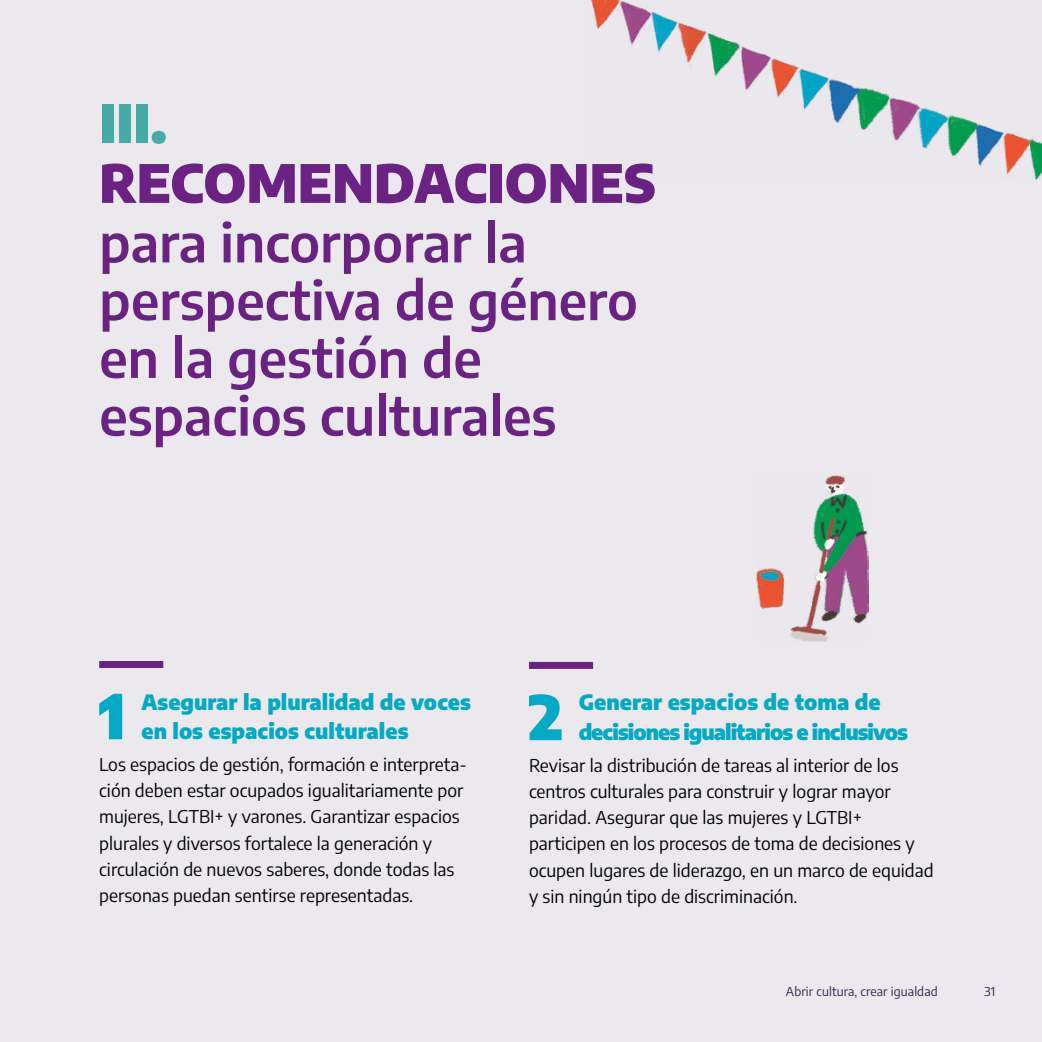
<style>
.page{position:relative;width:1042px;height:1042px;background:#ebe8ee}
.page>*{position:absolute;margin:0;border:0;box-sizing:border-box;transform-origin:0 0}
.t1{font:900 61.25px "Encode Sans";color:#03a9c5}
.t2{font:600 52.5px/57.8px "Encode Sans";color:#6a2383}
.t3{font:900 52.5px "Encode Sans";color:#6a2383}
.t4{font:900 52.5px "Encode Sans";color:#45aba5}
.t5{font:900 21px/29.8px "Encode Sans";letter-spacing:-.045em;color:#03a9c5}
.t6{font:900 21px/29.8px "Encode Sans";color:#03a9c5}
.t7{font:17.5px/26.2px "Encode Sans";color:#000}
.t8{font:12.25px "Encode Sans";letter-spacing:.01em;color:#362050}
</style>
<div class="page">
<div style="left:99px;top:661px;width:64px;height:7px;background:#6a2383"></div>
<div style="left:529px;top:662px;width:64px;height:7px;background:#6a2383"></div>
<img style="left:591px;top:0;width:451px;height:179px">
<img style="left:756px;top:475px;width:113px;height:167px">
<h2 class="t4" style="left:99px;top:88px;width:69px">III.</h2>
<h2 class="t3" style="left:99px;top:147px;width:558px">RECOMENDACIONES</h2>
<h2 class="t2" style="left:99px;top:212px;width:540px">para incorporar la perspectiva de género en la gestión de espacios culturales</h2>
<h1 class="t1" style="left:98px;top:674px;width:29px">1</h1>
<p class="t6" style="left:141px;top:686px;width:331px">Asegurar la pluralidad de voces en los espacios culturales</p>
<p class="t7" style="left:99px;top:750px;width:369px">Los espacios de gestión, formación e interpreta&shy;ción deben estar ocupados igualitariamente por mujeres, LGTBI+ y varones. Garantizar espacios plurales y diversos fortalece la generación y circulación de nuevos saberes, donde todas las personas puedan sentirse representadas.</p>
<h1 class="t1" style="left:528px;top:675px;width:36px">2</h1>
<p class="t5" style="left:579px;top:687px;width:331px">Generar espacios de toma de decisiones igualitarios e inclusivos</p>
<p class="t7" style="left:529px;top:751px;width:406px">Revisar la distribución de tareas al interior de los centros culturales para construir y lograr mayor paridad. Asegurar que las mujeres y LGTBI+ participen en los procesos de toma de decisiones y ocupen lugares de liderazgo, en un marco de equidad y sin ningún tipo de discriminación.</p>
<p class="t8" style="left:786px;top:982px;width:153px">Abrir cultura, crear igualdad</p>
<p class="t8" style="left:984px;top:982px;width:12px">31</p>
</div>
